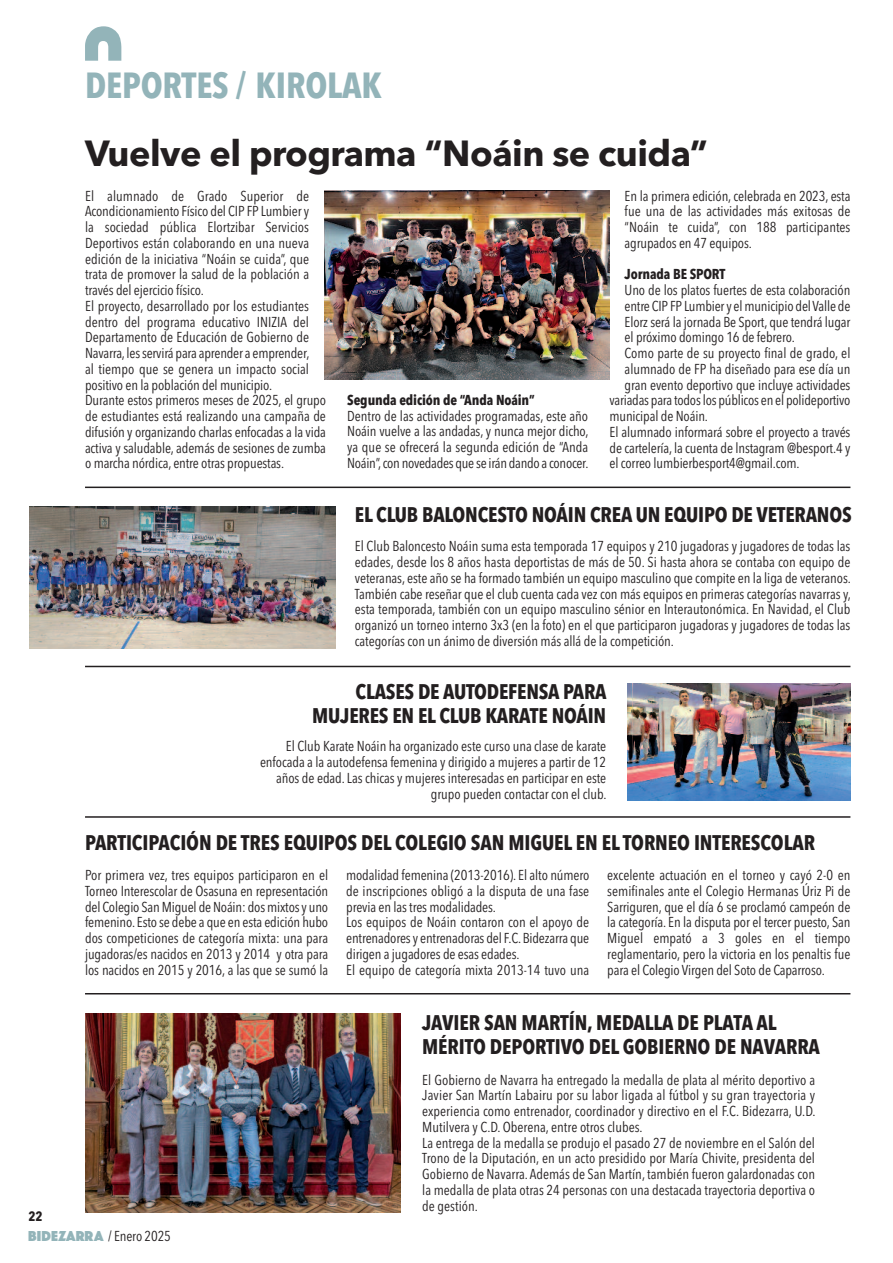
<style>
.page{position:relative;width:893px;height:1263px;background:#fff}
.page>*{position:absolute;margin:0;border:0;box-sizing:border-box;transform-origin:0 0}
.t1{font:700 36px "Avenir Next";letter-spacing:-.015em;color:#231f20}
.t2{font:700 36px "Avenir Next Condensed";letter-spacing:-.005em;color:#93b4b9}
.t3{font:700 21px/24px "Avenir Next Condensed";letter-spacing:-.01em;color:#231f20}
.t4{font:14.25px/15.8px "Avenir Next Condensed";letter-spacing:-.005em;color:#231f20;text-align:justify}
.t5{font:700 14.25px "Avenir Next Condensed";letter-spacing:-.01em;color:#231f20}
.t6{font:700 13.5px "Avenir Next Condensed";color:#231f20}
.s1{font-family:"Phosphate Solid";font-size:15px;color:#93b4b9}
</style>
<div class="page">
<svg style="left:85px;top:26px;width:36px;height:35px"></svg>
<img style="left:85px;top:1013px;width:316px;height:200px">
<img style="left:324px;top:191px;width:286px;height:188px">
<img style="left:29px;top:507px;width:307px;height:142px">
<img style="left:628px;top:683px;width:222px;height:118px">
<hr style="left:85px;top:816px;width:765px;height:2px;background:#231f20">
<hr style="left:85px;top:487px;width:765px;height:1px;background:#231f20">
<hr style="left:85px;top:666px;width:765px;height:1px;background:#231f20">
<hr style="left:85px;top:993px;width:765px;height:1px;background:#231f20">
<h1 class="t2" style="left:85px;top:63px;width:299px">DEPORTES / KIROLAK</h1>
<h1 class="t1" style="left:85px;top:123px;width:624px">Vuelve el programa “Noáin se cuida”</h1>
<p class="t4" style="left:85px;top:187px;width:242px;text-align:left">El alumnado de Grado Superior de Acondicionamiento Físico del CIP FP Lumbier y<br>la sociedad pública Elortzibar Servicios Deportivos están colaborando en una nueva edición de la iniciativa “Noáin se cuida”, que trata de promover la salud de la población a través del ejercicio físico.<br>El proyecto, desarrollado por los estudiantes dentro del programa educativo INIZIA del Departamento de Educación de Gobierno de Navarra,lesservirá para aprender a emprender,<br>al tiempo que se genera un impacto social positivo en la población del municipio.<br>Durante estos primeros meses de 2025, el grupo de estudiantes está realizando una campaña de difusión y organizando charlas enfocadas a la vida activa y saludable, además de sesiones de zumba o marcha nórdica, entre otras propuestas.</p>
<p class="t4" style="left:625px;top:187px;width:227px">En la primera edición, celebrada en 2023, esta fue una de las actividades más exitosas de “Noáin te cuida”, con 188 participantes agrupados en 47 equipos.</p>
<p class="t5" style="left:625px;top:266px;width:102px">Jornada BE SPORT</p>
<p class="t4" style="left:625px;top:282px;width:227px">Uno de los platos fuertes de esta colaboración</p>
<p class="t4" style="left:625px;top:297px;width:227px">entre CIP FP Lumbiery elmunicipio del Valle de</p>
<p class="t4" style="left:625px;top:313px;width:227px">Elorz será la jornada Be Sport, que tendrá lugar</p>
<p class="t4" style="left:625px;top:329px;width:172px">el próximo domingo 16 de febrero.</p>
<p class="t4" style="left:625px;top:345px;width:227px">Como parte de su proyecto final de grado, el</p>
<p class="t4" style="left:625px;top:360px;width:227px">alumnado de FP ha diseñado para ese día un</p>
<p class="t4" style="left:625px;top:376px;width:227px">gran evento deportivo que incluye actividades</p>
<p class="t4" style="left:609px;top:392px;width:242px">variadas para todoslos públicos en el polideportivo</p>
<p class="t4" style="left:609px;top:408px;width:100px">municipal de Noáin.</p>
<p class="t4" style="left:609px;top:423px;width:242px">El alumnado informará sobre el proyecto a través</p>
<p class="t4" style="left:609px;top:439px;width:242px">de cartelería, la cuenta de lnstagram @besport.4 y</p>
<p class="t4" style="left:609px;top:455px;width:192px">el correo lumbierbesport4@gmail.com.</p>
<p class="t5" style="left:347px;top:391px;width:189px">Segunda edición de “Anda Noáin”</p>
<p class="t4" style="left:347px;top:407px;width:243px">Dentro de las actividades programadas, este año Noáin vuelve a las andadas, y nunca mejor dicho, ya que se ofrecerá la segunda edición de “Anda Noáin”,con novedades que se irán dando a conocer.</p>
<h2 class="t3" style="left:355px;top:502px;width:498px">EL CLUB BALONCESTO NOÁIN CREA UN EQUIPO DE VETERANOS</h2>
<p class="t4" style="left:355px;top:538px;width:497px">El Club Baloncesto Noáin suma esta temporada 17 equipos y 210 jugadoras y jugadores de todas las edades, desde los 8 años hasta deportistas de más de 50. Si hasta ahora se contaba con equipo de veteranas, este año se ha formado también un equipo masculino que compite en la liga de veteranos.<br>También cabe reseñar que el club cuenta cada vez con más equipos en primeras categorías navarras y, esta temporada, también con un equipo masculino sénior en Interautonómica. En Navidad, el Club organizó un torneo interno 3x3 (en la foto) en el que participaron jugadoras y jugadores de todas las categorías con un ánimo de diversión más allá de la competición.</p>
<h2 class="t3" style="left:312px;top:680px;width:296px;text-align:right">CLASES DE AUTODEFENSA PARA<br>MUJERES EN EL CLUB KARATE NOÁIN</h2>
<p class="t4" style="left:260px;top:738px;width:348px;text-align:right">El Club Karate Noáin ha organizado este curso una clase de karate enfocada a la autodefensa femenina y dirigido a mujeres a partir de 12 años de edad.Las chicas y mujeres interesadas en participar en este grupo pueden contactar con el club.</p>
<p class="t6" style="left:28px;top:1207px;width:16px">22</p>
<h2 class="t3" style="left:85px;top:831px;width:732px">PARTICIPACIÓN DE TRES EQUIPOS DEL COLEGIO SAN MIGUEL EN EL TORNEO INTERESCOLAR</h2>
<p class="t4" style="left:85px;top:866px;width:245px">Por primera vez, tres equipos participaron en el Torneo Interescolar de Osasuna en representación del Colegio SanMiguel deNoáin: dosmixtosy uno femenino. Esto se debe a que en esta edición hubo dos competiciones de categoría mixta: una para jugadoras/es nacidos en 2013 y 2014 y otra para los nacidos en 2015 y 2016, a las que se sumó la</p>
<p class="t4" style="left:346px;top:867px;width:245px;text-align:left">modalidad femenina (2013-2016). El alto número de inscripciones obligó a la disputa de una fase previa en las tres modalidades.<br>Los equipos de Noáin contaron con el apoyo de entrenadoresy entrenadoras delF.C.Bidezarra que dirigen a jugadores de esas edades.<br>El equipo de categoría mixta 2013-14 tuvo una</p>
<p class="t4" style="left:607px;top:867px;width:245px">excelente actuación en el torneo y cayó 2-0 en semifinales ante el Colegio Hermanas Úriz Pi de Sarriguren, que el día 6 se proclamó campeón de la categoría. En la disputa por el tercer puesto, San Miguel empató a 3 goles en el tiempo reglamentario, pero la victoria en los penaltis fue para el Colegio Virgen del Soto de Caparroso.</p>
<h2 class="t3" style="left:422px;top:1010px;width:399px">JAVIER SAN MARTÍN, MEDALLA DE PLATA AL<br>MÉRITO DEPORTIVO DEL GOBIERNO DE NAVARRA</h2>
<p class="t4" style="left:422px;top:1071px;width:395px;text-align:left">El Gobierno de Navarra ha entregado la medalla de plata al mérito deportivo a Javier San Martín Labairu por su labor ligada al fútbol y su gran trayectoria y experiencia como entrenador, coordinador y directivo en el F.C. Bidezarra, U.D.<br>Mutilvera y C.D. Oberena, entre otros clubes.<br>La entrega de la medalla se produjo el pasado 27 de noviembre en el Salón del Trono de la Diputación, en un acto presidido por María Chivite, presidenta del Gobierno de Navarra. Además de San Martín, también fueron galardonadas con la medalla de plata otras 24 personas con una destacada trayectoria deportiva o de gestión.</p>
<p class="t4" style="left:28px;top:1227px;width:144px"><span class="s1">BIDEZARRA</span> / Enero 2025</p>
</div>
